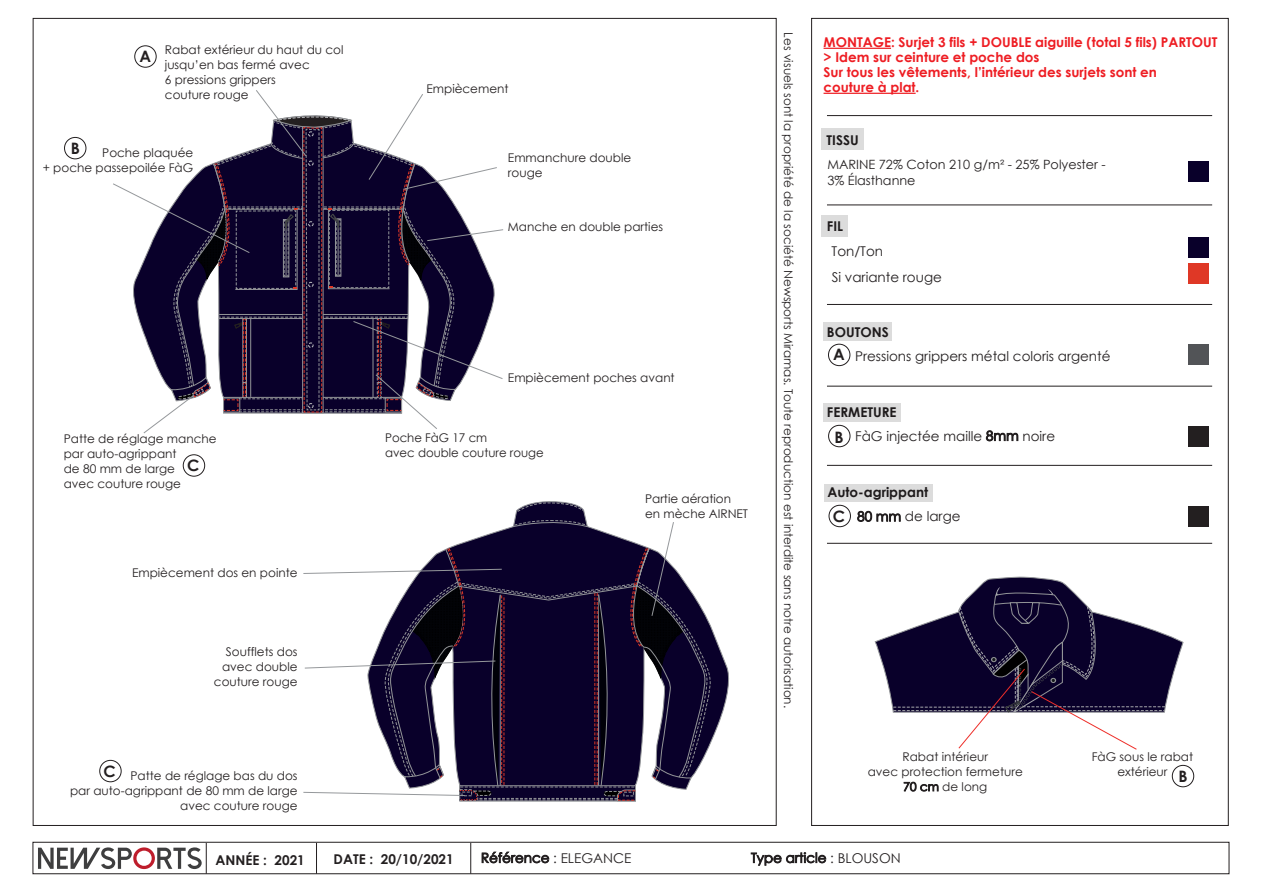
<style>
.page{position:relative;width:1263px;height:893px;background:#fff}
.page>*{position:absolute;margin:0;border:0;box-sizing:border-box;transform-origin:0 0}
.t1{font:700 15.75px "Century Gothic";color:#231f20}
.t2{font:700 13.5px/15px "Century Gothic";color:#ee1d23}
.t3{font:13.5px/26.4px "Century Gothic";color:#231f20}
.t4{font:700 13.5px "Century Gothic";color:#231f20}
.t5{font:12.75px/16.5px "Century Gothic";color:#231f20}
.t6{font:12px/15px "Century Gothic";color:#231f20}
</style>
<div class="page">
<hr style="left:827px;top:386px;width:385px;height:1px;background:#231f20">
<hr style="left:827px;top:465px;width:385px;height:1px;background:#231f20">
<div style="left:33px;top:842px;width:1196px;height:32px;border:1px solid #231f20"></div>
<hr style="left:206px;top:843px;width:1px;height:31px;background:#231f20">
<hr style="left:316px;top:843px;width:1px;height:31px;background:#231f20">
<hr style="left:470px;top:843px;width:1px;height:31px;background:#231f20">
<svg style="left:38px;top:847px;width:164px;height:22px"></svg>
<hr style="left:827px;top:304px;width:385px;height:1px;background:#231f20">
<hr style="left:827px;top:543px;width:385px;height:1px;background:#231f20">
<hr style="left:827px;top:115px;width:385px;height:1px;background:#231f20">
<hr style="left:827px;top:205px;width:385px;height:1px;background:#231f20">
<svg style="left:710px;top:624px;width:19px;height:121px"></svg>
<svg style="left:958px;top:385px;width:145px;height:192px"></svg>
<div style="left:1188px;top:237px;width:20px;height:20px;background:#09002a"></div>
<div style="left:1188px;top:344px;width:20px;height:21px;background:#525457"></div>
<div style="left:1188px;top:426px;width:20px;height:20px;background:#231f20"></div>
<div style="left:1188px;top:162px;width:20px;height:20px;background:#09002a"></div>
<div style="left:1188px;top:263px;width:20px;height:21px;background:#df3826"></div>
<div style="left:1188px;top:506px;width:20px;height:20px;background:#231f20"></div>
<hr style="left:823px;top:48px;width:68px;height:1px;background:#ee1d23">
<hr style="left:823px;top:93px;width:93px;height:1px;background:#ee1d23">
<svg style="left:985px;top:430px;width:33px;height:12px"></svg>
<svg style="left:482px;top:852px;width:67px;height:11px"></svg>
<svg style="left:751px;top:852px;width:75px;height:14px"></svg>
<svg style="left:857px;top:510px;width:44px;height:12px"></svg>
<svg style="left:903px;top:781px;width:36px;height:11px"></svg>
<div style="left:821px;top:128px;width:43px;height:22px;background:#dcdcdc"></div>
<div style="left:821px;top:216px;width:27px;height:21px;background:#dcdcdc"></div>
<div style="left:823px;top:322px;width:69px;height:19px;background:#dcdcdc"></div>
<div style="left:823px;top:403px;width:77px;height:19px;background:#dcdcdc"></div>
<div style="left:824px;top:484px;width:108px;height:18px;background:#dcdcdc"></div>
<div style="left:828px;top:344px;width:22px;height:22px;border:1px solid #231f20;border-radius:50%"></div>
<div style="left:828px;top:425px;width:22px;height:22px;border:1px solid #231f20;border-radius:50%"></div>
<div style="left:829px;top:505px;width:22px;height:22px;border:1px solid #231f20;border-radius:50%"></div>
<div style="left:99px;top:760px;width:23px;height:22px;border:1px solid #231f20;border-radius:50%"></div>
<div style="left:183px;top:454px;width:22px;height:23px;border:1px solid #231f20;border-radius:50%"></div>
<div style="left:64px;top:137px;width:22px;height:22px;border:1px solid #231f20;border-radius:50%"></div>
<div style="left:134px;top:45px;width:23px;height:23px;border:1px solid #231f20;border-radius:50%"></div>
<div style="left:1172px;top:765px;width:22px;height:22px;border:1px solid #231f20;border-radius:50%"></div>
<svg style="left:113px;top:90px;width:391px;height:344px"></svg>
<svg style="left:874px;top:577px;width:310px;height:173px"></svg>
<svg style="left:303px;top:501px;width:407px;height:301px"></svg>
<h1 class="t1" style="left:140px;top:44px;width:13px">A</h1>
<p class="t6" style="left:165px;top:42px;width:180px">Rabat extérieur du haut du col jusqu’en bas fermé avec<br>6 pressions grippers<br>couture rouge</p>
<h1 class="t1" style="left:71px;top:136px;width:11px">B</h1>
<p class="t6" style="left:43px;top:145px;width:152px;text-align:right">Poche plaquée<br>+ poche passepoilée FàG</p>
<p class="t6" style="left:64px;top:431px;width:154px">Patte de réglage manche par auto-agrippant<br>de 80 mm de large<br>avec couture rouge</p>
<h1 class="t1" style="left:187px;top:453px;width:14px">C</h1>
<p class="t6" style="left:132px;top:565px;width:167px">Empiècement dos en pointe</p>
<p class="t6" style="left:214px;top:644px;width:85px;text-align:right">Soufflets dos avec double couture rouge</p>
<h1 class="t1" style="left:104px;top:759px;width:14px">C</h1>
<p class="t6" style="left:70px;top:768px;width:229px;text-align:right">Patte de réglage bas du dos<br>par auto-agrippant de 80 mm de large avec couture rouge</p>
<p class="t6" style="left:426px;top:81px;width:84px">Empiècement</p>
<p class="t6" style="left:508px;top:150px;width:125px">Emmanchure double rouge</p>
<p class="t6" style="left:508px;top:219px;width:157px">Manche en double parties</p>
<p class="t6" style="left:508px;top:370px;width:168px">Empiècement poches avant</p>
<p class="t6" style="left:385px;top:430px;width:160px">Poche FàG 17 cm<br>avec double couture rouge</p>
<p class="t6" style="left:645px;top:491px;width:105px">Partie aération en mèche AIRNET</p>
<p class="t6" style="left:796px;top:32px;width:677px;rotate:90deg">Les visuels sont la propriété de la société Newsports Miramas. Toute reproduction est interdite sans notre autorisation.</p>
<p class="t2" style="left:823px;top:34px;width:395px">MONTAGE: Surjet 3 fils + DOUBLE aiguille (total 5 fils) PARTOUT &gt; Idem sur ceinture et poche dos<br>Sur tous les vêtements, l’intérieur des surjets sont en<br>couture à plat.</p>
<p class="t4" style="left:827px;top:130px;width:34px">TISSU</p>
<p class="t5" style="left:827px;top:156px;width:280px">MARINE 72% Coton 210 g/m² - 25% Polyester -<br>3% Élasthanne</p>
<p class="t4" style="left:827px;top:216px;width:18px">FIL</p>
<p class="t3" style="left:831px;top:237px;width:112px">Ton/Ton<br>Si variante rouge</p>
<p class="t4" style="left:827px;top:321px;width:63px">BOUTONS</p>
<h1 class="t1" style="left:833px;top:342px;width:13px">A</h1>
<p class="t3" style="left:855px;top:342px;width:257px">Pressions grippers métal coloris argenté</p>
<p class="t4" style="left:827px;top:402px;width:71px">FERMETURE</p>
<h1 class="t1" style="left:834px;top:425px;width:11px">B</h1>
<p class="t3" style="left:855px;top:422px;width:201px">FàG injectée maille 8mm noire</p>
<p class="t4" style="left:827px;top:482px;width:102px">Auto-agrippant</p>
<h1 class="t1" style="left:833px;top:504px;width:14px">C</h1>
<p class="t3" style="left:857px;top:503px;width:105px">80 mm de large</p>
<p class="t6" style="left:868px;top:749px;width:157px;text-align:center">Rabat intérieur<br>avec protection fermeture<br>70 cm de long</p>
<p class="t6" style="left:1092px;top:749px;width:103px;text-align:center">FàG sous le rabat extérieur</p>
<h1 class="t1" style="left:1178px;top:764px;width:11px">B</h1>
<p class="t4" style="left:215px;top:850px;width:91px">ANNÉE : 2021</p>
<p class="t4" style="left:334px;top:849px;width:122px">DATE : 20/10/2021</p>
<p class="t3" style="left:481px;top:844px;width:152px">Référence : ELEGANCE</p>
<p class="t3" style="left:751px;top:844px;width:151px">Type article : BLOUSON</p>
</div>
